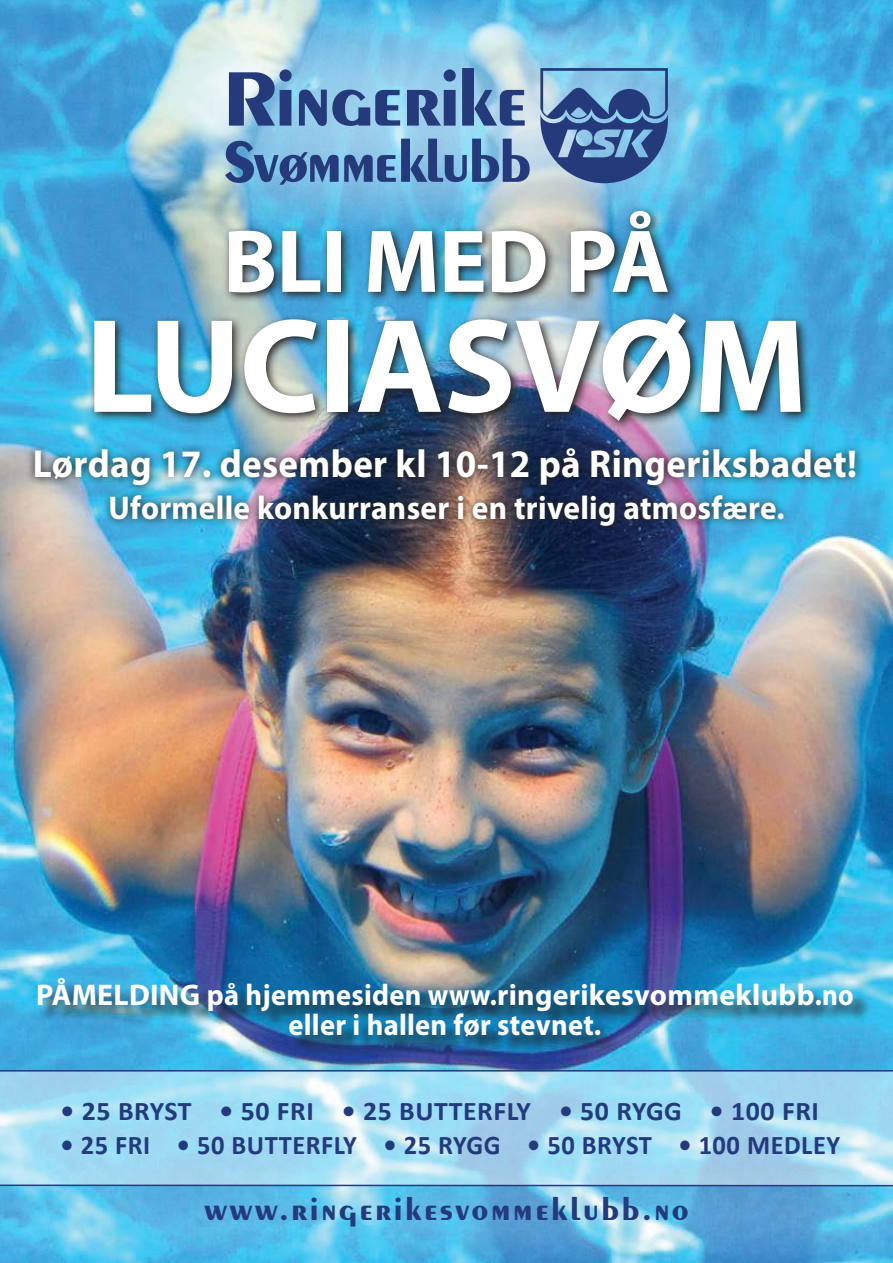
<style>
.page{position:relative;width:893px;height:1263px;background:#fff}
.page>*{position:absolute;margin:0;border:0;box-sizing:border-box;transform-origin:0 0}
.t1{font:700 135px "Myriad Pro";letter-spacing:-.01em;color:#fff}
.t2{font:700 90px "Myriad Pro";letter-spacing:-.01em;color:#fff}
.t3{font:700 39px "Myriad Pro";letter-spacing:.01em;color:#fff;scale:.95 1}
.t4{font:700 33px "Myriad Pro";letter-spacing:.01em;color:#fff;scale:.95 1}
.t5{font:700 33px "Peignot";letter-spacing:.06em;color:#233a7c}
.t6{font:700 30px/30px "Myriad Pro";letter-spacing:.01em;color:#fff;text-align:center}
.t7{font:700 27px "Calibri";letter-spacing:.02em;color:#233a7c}
</style>
<div class="page">
<img style="left:0;top:0;width:893px;height:1070px">
<svg style="left:157px;top:0;width:579px;height:205px"></svg>
<svg style="left:0;top:1186px;width:893px;height:77px"></svg>
<img style="left:89px;top:205px;width:724px;height:227px">
<svg style="left:229px;top:69px;width:63px;height:57px"></svg>
<svg style="left:299px;top:90px;width:101px;height:36px"></svg>
<svg style="left:407px;top:69px;width:49px;height:57px"></svg>
<svg style="left:462px;top:68px;width:63px;height:58px"></svg>
<svg style="left:225px;top:139px;width:305px;height:46px"></svg>
<svg style="left:540px;top:68px;width:128px;height:115px"></svg>
<svg style="left:0;top:1070px;width:893px;height:116px"></svg>
<img style="left:101px;top:493px;width:691px;height:41px">
<div style="left:40px;top:981px;width:831px;height:73px;background:#221f1f;opacity:.75"></div>
<img style="left:26px;top:439px;width:838px;height:54px">
<h2 class="t2" style="left:223px;top:211px;width:449px">BLI MED PÅ</h2>
<h1 class="t1" style="left:85px;top:291px;width:724px">LUCIASVØM</h1>
<h3 class="t3" style="left:33px;top:442px;width:869px">Lørdag 17. desember kl 10-12 på Ringeriksbadet!</h3>
<p class="t4" style="left:108px;top:489px;width:713px">Uformelle konkurranser i en trivelig atmosfære.</p>
<p class="t6" style="left:36px;top:979px;width:819px">PÅMELDING på hjemmesiden www.ringerikesvommeklubb.no eller i hallen før stevnet.</p>
<p class="t7" style="left:61px;top:1094px;width:760px">• 25 BRYST • 50 FRI • 25 BUTTERFLY • 50 RYGG • 100 FRI</p>
<p class="t7" style="left:61px;top:1129px;width:781px">• 25 FRI • 50 BUTTERFLY • 25 RYGG • 50 BRYST • 100 MEDLEY</p>
<p class="t5" style="left:204px;top:1197px;width:486px">www.ringerikesvommeklubb.no</p>
</div>
